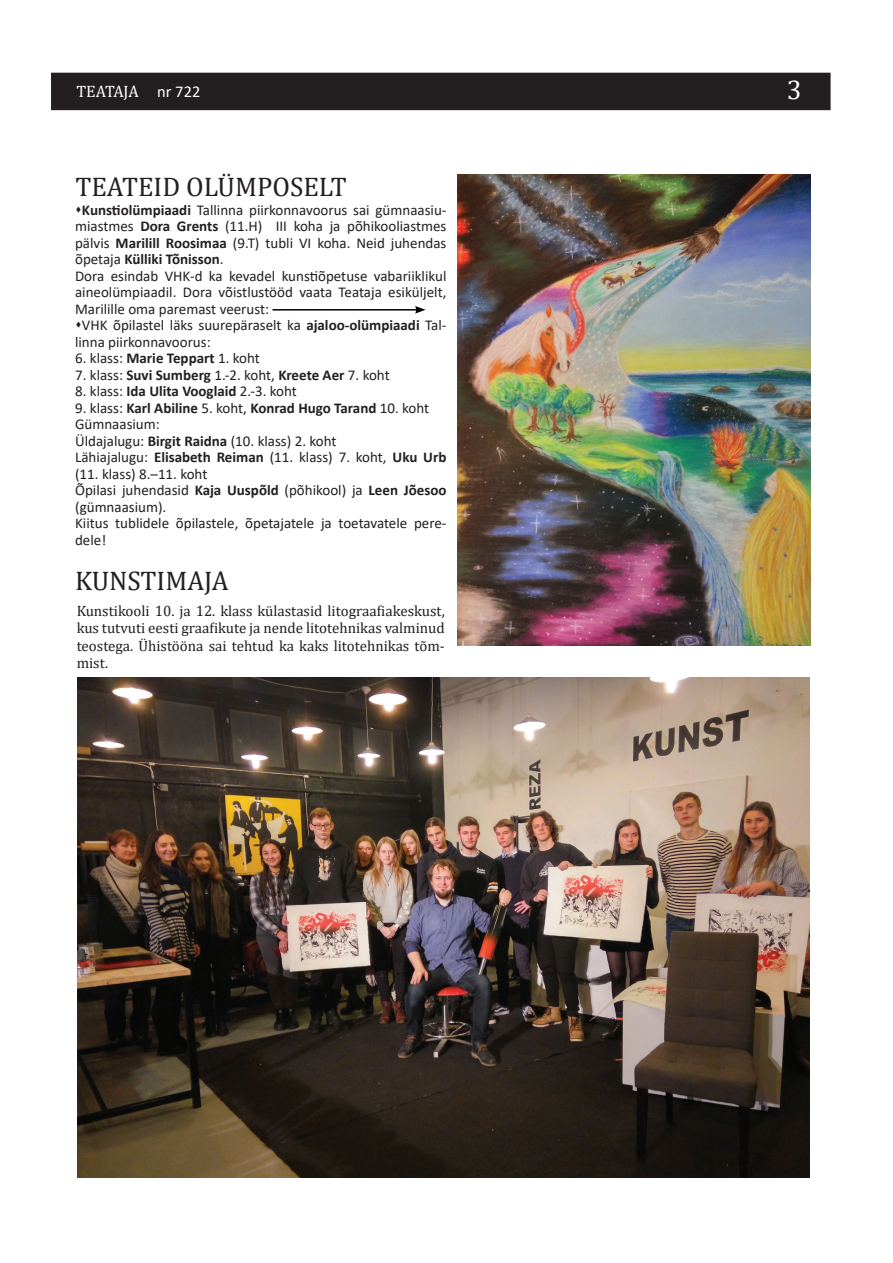
<style>
.page{position:relative;width:893px;height:1263px;background:#fff}
.page>*{position:absolute;margin:0;border:0;box-sizing:border-box;transform-origin:0 0}
.t1{font:27px "Cambria";color:#231f20}
.t2{font:27px "Cambria";color:#fff}
.t3{font:16.5px "Cambria";letter-spacing:-.015em;color:#fff}
.t4{font:15px/16.5px "Calibri";color:#231f20}
.t5{font:15px/17.2px "Cambria";color:#231f20;text-align:justify}
.t6{font:700 15px "Calibri";color:#231f20}
.s1{font-family:"Calibri"}
.s2{font-weight:700}
.s3{font-weight:400}
</style>
<div class="page">
<div style="left:51px;top:73px;width:780px;height:37px;background:#231f20"></div>
<hr style="left:273px;top:309px;width:144px;height:2px;background:#000">
<svg style="left:415px;top:306px;width:11px;height:8px"></svg>
<img style="left:457px;top:174px;width:353px;height:471px">
<img style="left:78px;top:677px;width:731px;height:501px">
<p class="t3" style="left:77px;top:82px;width:125px">TEATAJA <span class="s1">nr 722</span></p>
<p class="t2" style="left:787px;top:74px;width:16px">3</p>
<p class="t1" style="left:75px;top:171px;width:273px">TEATEID OLÜMPOSELT</p>
<p class="t4" style="left:75px;top:201px;width:373px;text-align:justify">▲<span class="s2">Kunstiolümpiaadi</span> Tallinna piirkonnavoorus sai gümnaasiu&shy;miastmes <span class="s2">Dora Grents</span> (11.H) III koha ja põhikooliastmes pälvis <span class="s2">Marilill Roosimaa</span> (9.T) tubli VI koha. Neid juhendas õpetaja <span class="s2">Külliki Tõnisson</span>.</p>
<p class="t4" style="left:75px;top:267px;width:373px;text-align:justify">Dora esindab VHK-d ka kevadel kunstiõpetuse vabariiklikul aineolümpiaadil. Dora võistlustööd vaata Teataja esiküljelt, Marilille oma paremast veerust:</p>
<p class="t4" style="left:75px;top:316px;width:373px">▲VHK õpilastel läks suurepäraselt ka <span class="s2">ajaloo-olümpiaadi</span> Tal&shy;linna piirkonnavoorus:</p>
<p class="t4" style="left:75px;top:349px;width:186px">6. klass: <span class="s2">Marie Teppart</span> 1. koht</p>
<p class="t4" style="left:75px;top:366px;width:316px">7. klass: <span class="s2">Suvi Sumberg</span> 1.-2. koht, <span class="s2">Kreete Aer</span> 7. koht</p>
<p class="t4" style="left:75px;top:382px;width:223px">8. klass: <span class="s2">Ida Ulita Vooglaid</span> 2.-3. koht</p>
<p class="t6" style="left:75px;top:397px;width:356px"><span class="s3">9. klass:</span> Karl Abiline <span class="s3">5. koht,</span> Konrad Hugo Tarand <span class="s3">10. koht</span></p>
<p class="t4" style="left:75px;top:415px;width:86px">Gümnaasium:</p>
<p class="t4" style="left:75px;top:432px;width:263px">Üldajalugu: <span class="s2">Birgit Raidna</span> (10. klass) 2. koht</p>
<p class="t4" style="left:75px;top:448px;width:373px">Lähiajalugu: <span class="s2">Elisabeth Reiman</span> (11. klass) 7. koht, <span class="s2">Uku Urb </span>(11. klass) 8.–11. koht</p>
<p class="t4" style="left:75px;top:481px;width:373px">Õpilasi juhendasid <span class="s2">Kaja Uuspõld</span> (põhikool) ja <span class="s2">Leen Jõesoo </span>(gümnaasium).</p>
<p class="t4" style="left:75px;top:514px;width:373px">Kiitus tublidele õpilastele, õpetajatele ja toetavatele pere&shy;dele!</p>
<p class="t1" style="left:75px;top:565px;width:155px">KUNSTIMAJA</p>
<p class="t5" style="left:77px;top:602px;width:370px">Kunstikooli 10. ja 12. klass külastasid litograafiakeskust, kus tutvuti eesti graafikute ja nende litotehnikas valminud teostega. Ühistööna sai tehtud ka kaks litotehnikas tõm&shy;mist.</p>
</div>
